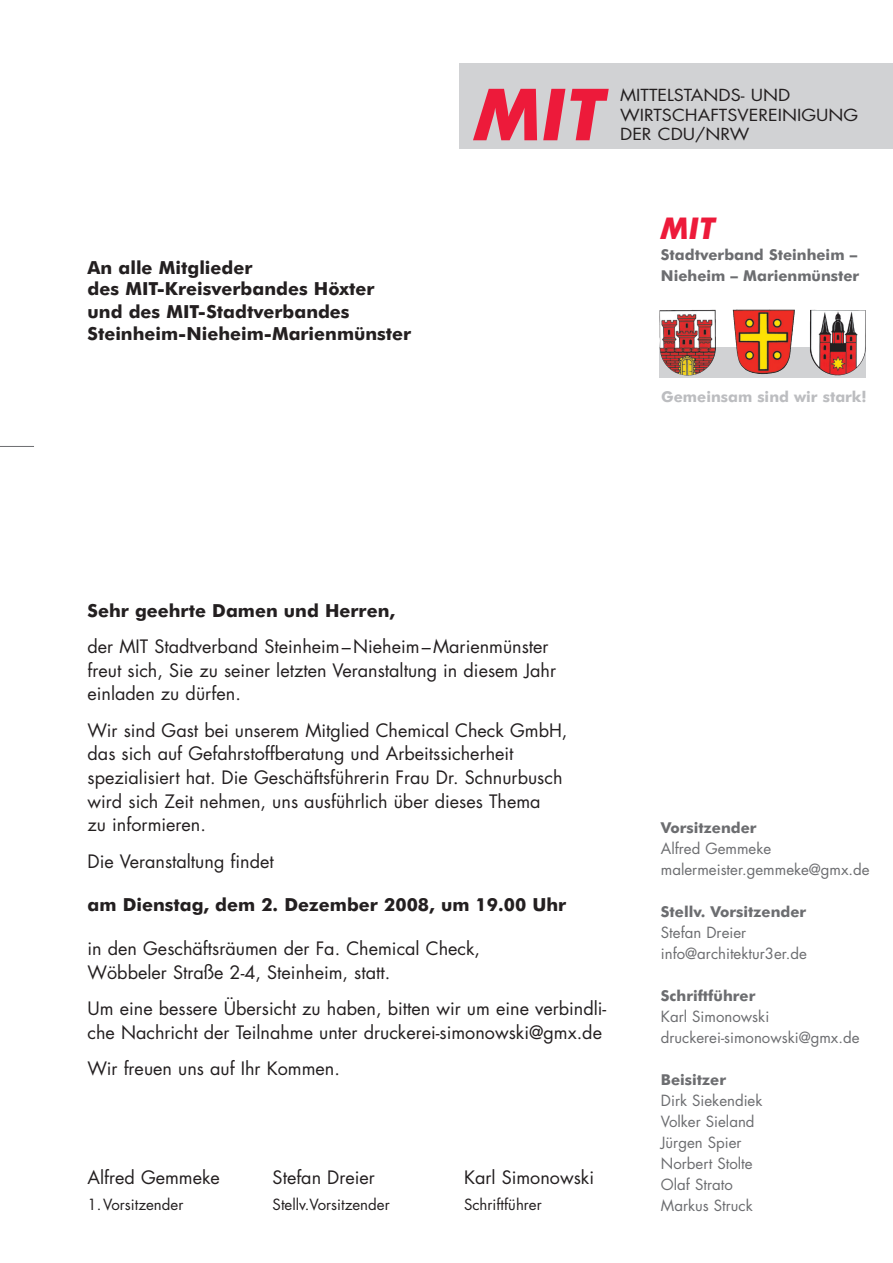
<style>
.page{position:relative;width:893px;height:1263px;background:#fff}
.page>*{position:absolute;margin:0;border:0;box-sizing:border-box;transform-origin:0 0}
.t1{font:italic 700 72px "Futura BT";color:#ed1a3a}
.t2{font:italic 700 30px "Futura BT";color:#ed1a3a}
.t3{font:18px/23.7px "Futura";color:#231f20}
.t4{font:700 18px/22px "Futura BT";color:#231f20}
.t5{font:16.2px/19.5px "Futura";color:#231f20;scale:1.11 1}
.t6{font:15px/21px "Futura";color:#6c6d70}
.t7{font:700 15px/21px "Futura BT";color:#6c6d70}
.t8{font:15px "Futura";color:#231f20}
.t9{font:700 15px "Futura BT";color:#bcbdc0}
</style>
<div class="page">
<svg style="left:659px;top:347px;width:207px;height:31px;background:#c7b8ba"></svg>
<div style="left:459px;top:64px;width:433px;height:85px;background:#d1d2d4"></div>
<hr style="left:0;top:446px;width:34px;height:1px;background:#6c6d70">
<img style="left:677px;top:310px;width:39px;height:66px">
<img style="left:732px;top:309px;width:62px;height:65px">
<img style="left:810px;top:310px;width:55px;height:65px">
<p class="t4" style="left:88px;top:258px;width:325px">An alle Mitglieder<br>des MIT-Kreisverbandes Höxter und des MIT-Stadtverbandes<br>Steinheim-Nieheim-Marienmünster</p>
<h1 class="t1" style="left:474px;top:84px;width:133px">MIT</h1>
<p class="t5" style="left:620px;top:87px;width:216px">MITTELSTANDS- UND<br>WIRTSCHAFTSVEREINIGUNG<br>DER CDU/NRW</p>
<h2 class="t2" style="left:661px;top:216px;width:56px">MIT</h2>
<p class="t7" style="left:661px;top:246px;width:200px">Stadtverband Steinheim –<br>Nieheim – Marienmünster</p>
<p class="t9" style="left:661px;top:390px;width:207px">Gemeinsam sind wir stark!</p>
<p class="t4" style="left:88px;top:601px;width:309px">Sehr geehrte Damen und Herren,</p>
<p class="t3" style="left:88px;top:636px;width:470px">der MIT Stadtverband Steinheim–Nieheim–Marienmünster freut sich, Sie zu seiner letzten Veranstaltung in diesem Jahr einladen zu dürfen.</p>
<p class="t3" style="left:88px;top:720px;width:481px">Wir sind Gast bei unserem Mitglied Chemical Check GmbH, das sich auf Gefahrstoffberatung und Arbeitssicherheit spezialisiert hat. Die Geschäftsführerin Frau Dr. Schnurbusch wird sich Zeit nehmen, uns ausführlich über dieses Thema<br>zu informieren.</p>
<p class="t3" style="left:88px;top:851px;width:188px">Die Veranstaltung findet</p>
<p class="t4" style="left:88px;top:895px;width:480px">am Dienstag, dem 2. Dezember 2008, um 19.00 Uhr</p>
<p class="t3" style="left:88px;top:938px;width:394px">in den Geschäftsräumen der Fa. Chemical Check,<br>Wöbbeler Straße 2-4, Steinheim, statt.</p>
<p class="t3" style="left:88px;top:998px;width:520px">Um eine bessere Übersicht zu haben, bitten wir um eine verbindli&shy;che Nachricht der Teilnahme unter druckerei-simonowski@gmx.de</p>
<p class="t3" style="left:88px;top:1058px;width:254px">Wir freuen uns auf Ihr Kommen.</p>
<p class="t3" style="left:88px;top:1168px;width:134px">Alfred Gemmeke</p>
<p class="t3" style="left:272px;top:1168px;width:104px">Stefan Dreier</p>
<p class="t3" style="left:464px;top:1168px;width:131px">Karl Simonowski</p>
<p class="t8" style="left:88px;top:1197px;width:97px">1.Vorsitzender</p>
<p class="t8" style="left:272px;top:1197px;width:119px">Stellv.Vorsitzender</p>
<p class="t8" style="left:464px;top:1197px;width:79px">Schriftführer</p>
<p class="t7" style="left:661px;top:819px;width:97px">Vorsitzender</p>
<p class="t6" style="left:661px;top:840px;width:210px">Alfred Gemmeke malermeister.gemmeke@gmx.de</p>
<p class="t7" style="left:661px;top:903px;width:147px">Stellv. Vorsitzender</p>
<p class="t6" style="left:661px;top:924px;width:147px">Stefan Dreier info@architektur3er.de</p>
<p class="t7" style="left:661px;top:987px;width:96px">Schriftführer</p>
<p class="t6" style="left:661px;top:1008px;width:200px">Karl Simonowski druckerei-simonowski@gmx.de</p>
<p class="t7" style="left:661px;top:1071px;width:67px">Beisitzer</p>
<p class="t6" style="left:661px;top:1092px;width:103px">Dirk Siekendiek<br>Volker Sieland<br>Jürgen Spier<br>Norbert Stolte<br>Olaf Strato<br>Markus Struck</p>
</div>
